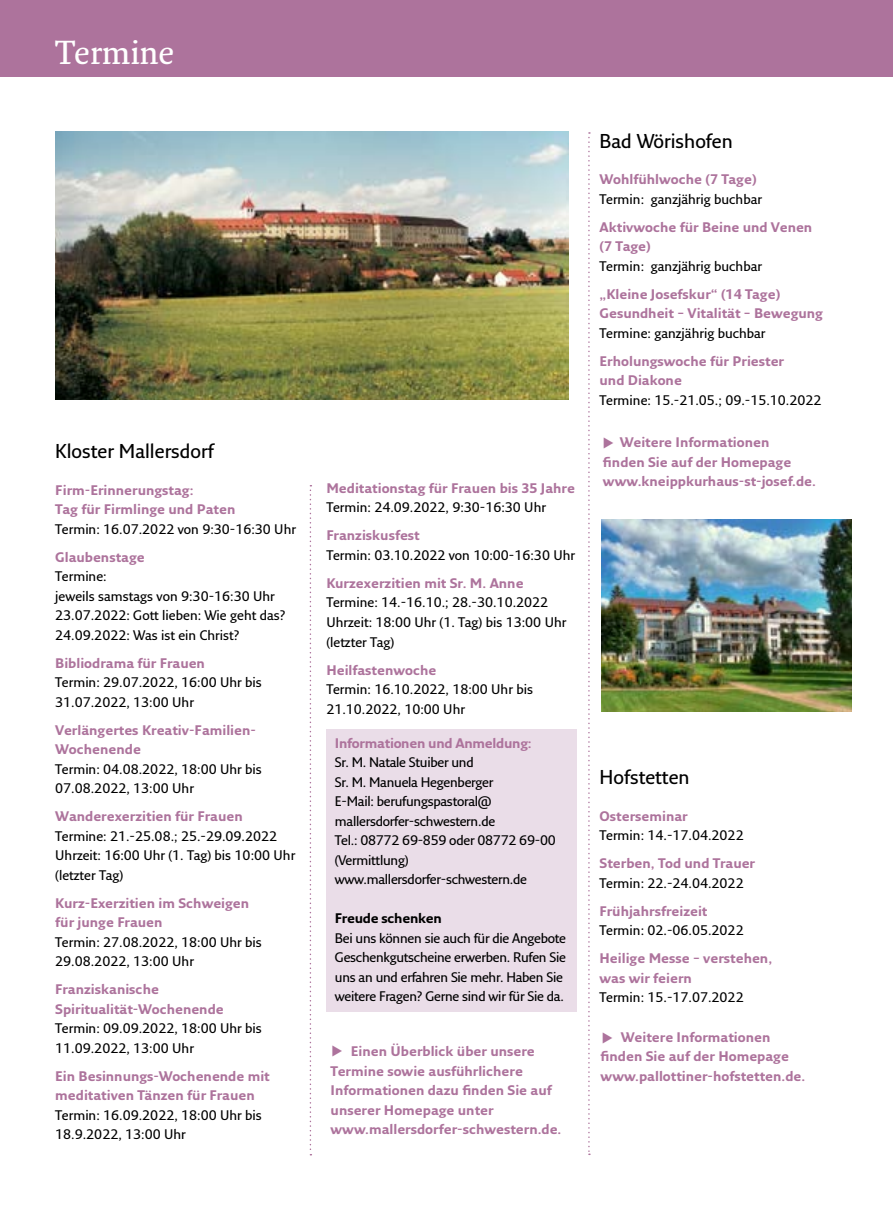
<style>
.page{position:relative;width:893px;height:1221px;background:#fff}
.page>*{position:absolute;margin:0;border:0;box-sizing:border-box;transform-origin:0 0}
.t1{font:600 32.25px "Fresco Std";color:#fff}
.t2{font:600 19.5px "Fresco Sans Std";color:#000}
.t3{font:700 13.5px/19.5px "Fresco Sans Std";color:#ad739c}
.t4{font:600 13.5px/19.5px "Fresco Sans Std";color:#000}
.t5{font:600 13.5px/19.5px "Fresco Sans Std";letter-spacing:-.02em;color:#000}
.t6{font:700 13.5px "Fresco Sans Std";letter-spacing:-.02em;color:#ad739c}
.t7{font:700 13.5px "Fresco Sans Std";letter-spacing:-.02em;color:#000}
</style>
<div class="page">
<div style="left:0;top:0;width:893px;height:77px;background:#ad739c"></div>
<svg style="left:588px;top:132px;width:2px;height:1022px"></svg>
<svg style="left:310px;top:485px;width:1px;height:670px"></svg>
<div style="left:326px;top:729px;width:251px;height:282px;background:#eadde8"></div>
<img style="left:55px;top:132px;width:513px;height:267px">
<img style="left:601px;top:519px;width:250px;height:192px">
<h1 class="t1" style="left:55px;top:32px;width:121px">Termine</h1>
<h2 class="t2" style="left:55px;top:439px;width:160px">Kloster Mallersdorf</h2>
<p class="t3" style="left:55px;top:479px;width:182px">Firm-Erinnerungstag:<br>Tag für Firmlinge und Paten</p>
<p class="t4" style="left:55px;top:519px;width:242px">Termin: 16.07.2022 von 9:30-16:30 Uhr</p>
<p class="t3" style="left:55px;top:546px;width:91px">Glaubenstage</p>
<p class="t4" style="left:55px;top:566px;width:232px">Termine:<br>jeweils samstags von 9:30-16:30 Uhr<br>23.07.2022: Gott lieben: Wie geht das?<br>24.09.2022: Was ist ein Christ?</p>
<p class="t3" style="left:55px;top:652px;width:151px">Bibliodrama für Frauen</p>
<p class="t4" style="left:55px;top:672px;width:208px">Termin: 29.07.2022, 16:00 Uhr bis<br>31.07.2022, 13:00 Uhr</p>
<p class="t3" style="left:55px;top:719px;width:202px">Verlängertes Kreativ-Familien-<br>Wochenende</p>
<p class="t4" style="left:55px;top:758px;width:208px">Termin: 04.08.2022, 18:00 Uhr bis<br>07.08.2022, 13:00 Uhr</p>
<p class="t3" style="left:55px;top:806px;width:189px">Wanderexerzitien für Frauen</p>
<p class="t4" style="left:55px;top:825px;width:242px">Termine: 21.-25.08.; 25.-29.09.2022<br>Uhrzeit: 16:00 Uhr (1. Tag) bis 10:00 Uhr (letzter Tag)</p>
<p class="t3" style="left:55px;top:892px;width:195px">Kurz-Exerzitien im Schweigen für junge Frauen</p>
<p class="t4" style="left:55px;top:931px;width:208px">Termin: 27.08.2022, 18:00 Uhr bis<br>29.08.2022, 13:00 Uhr</p>
<p class="t3" style="left:55px;top:979px;width:170px">Franziskanische<br>Spiritualität-Wochenende</p>
<p class="t4" style="left:55px;top:1018px;width:208px">Termin: 09.09.2022, 18:00 Uhr bis<br>11.09.2022, 13:00 Uhr</p>
<p class="t3" style="left:55px;top:1065px;width:216px">Ein Besinnungs-Wochenende mit meditativen Tänzen für Frauen</p>
<p class="t4" style="left:55px;top:1104px;width:208px">Termin: 16.09.2022, 18:00 Uhr bis<br>18.9.2022, 13:00 Uhr</p>
<p class="t3" style="left:326px;top:478px;width:250px">Meditationstag für Frauen bis 35 Jahre</p>
<p class="t4" style="left:326px;top:497px;width:221px">Termin: 24.09.2022, 9:30-16:30 Uhr</p>
<p class="t3" style="left:326px;top:525px;width:95px">Franziskusfest</p>
<p class="t4" style="left:326px;top:545px;width:250px">Termin: 03.10.2022 von 10:00-16:30 Uhr</p>
<p class="t3" style="left:326px;top:573px;width:199px">Kurzexerzitien mit Sr. M. Anne</p>
<p class="t4" style="left:326px;top:592px;width:242px">Termine: 14.-16.10.; 28.-30.10.2022<br>Uhrzeit: 18:00 Uhr (1. Tag) bis 13:00 Uhr (letzter Tag)</p>
<p class="t3" style="left:326px;top:659px;width:112px">Heilfastenwoche</p>
<p class="t4" style="left:326px;top:679px;width:208px">Termin: 16.10.2022, 18:00 Uhr bis<br>21.10.2022, 10:00 Uhr</p>
<p class="t6" style="left:335px;top:734px;width:198px">Informationen und Anmeldung:</p>
<p class="t5" style="left:335px;top:752px;width:222px">Sr. M. Natale Stuiber und<br>Sr. M. Manuela Hegenberger<br>E-Mail: berufungspastoral@ mallersdorfer-schwestern.de<br>Tel.: 08772 69-859 oder 08772 69-00 (Vermittlung) www.mallersdorfer-schwestern.de</p>
<p class="t7" style="left:335px;top:909px;width:109px">Freude schenken</p>
<p class="t5" style="left:335px;top:927px;width:233px">Bei uns können sie auch für die Angebote Geschenkgutscheine erwerben. Rufen Sie uns an und erfahren Sie mehr. Haben Sie weitere Fragen? Gerne sind wir für Sie da.</p>
<p class="t3" style="left:331px;top:1041px;width:232px;text-indent:20px">Einen Überblick über unsere<br>Termine sowie ausführlichere<br>Informationen dazu finden Sie auf unserer Homepage unter www.mallersdorfer-schwestern.de.</p>
<h2 class="t2" style="left:600px;top:129px;width:135px">Bad Wörishofen</h2>
<p class="t3" style="left:600px;top:169px;width:159px">Wohlfühlwoche (7 Tage)</p>
<p class="t4" style="left:600px;top:189px;width:164px">Termin: ganzjährig buchbar</p>
<p class="t3" style="left:600px;top:217px;width:214px">Aktivwoche für Beine und Venen (7 Tage)</p>
<p class="t4" style="left:600px;top:256px;width:164px">Termin: ganzjährig buchbar</p>
<p class="t3" style="left:600px;top:284px;width:225px">„Kleine Josefskur“ (14 Tage)<br>Gesundheit – Vitalität – Bewegung</p>
<p class="t4" style="left:600px;top:323px;width:167px">Termine: ganzjährig buchbar</p>
<p class="t3" style="left:600px;top:351px;width:186px">Erholungswoche für Priester und Diakone</p>
<p class="t4" style="left:600px;top:390px;width:223px">Termine: 15.-21.05.; 09.-15.10.2022</p>
<p class="t3" style="left:603px;top:432px;width:214px;text-indent:17px">Weitere Informationen<br>finden Sie auf der Homepage www.kneippkurhaus-st-josef.de.</p>
<h2 class="t2" style="left:600px;top:765px;width:92px">Hofstetten</h2>
<p class="t3" style="left:600px;top:805px;width:90px">Osterseminar</p>
<p class="t4" style="left:600px;top:825px;width:146px">Termin: 14.-17.04.2022</p>
<p class="t3" style="left:600px;top:853px;width:157px">Sterben, Tod und Trauer</p>
<p class="t4" style="left:600px;top:872px;width:146px">Termin: 22.-24.04.2022</p>
<p class="t3" style="left:600px;top:900px;width:109px">Frühjahrsfreizeit</p>
<p class="t4" style="left:600px;top:920px;width:146px">Termin: 02.-06.05.2022</p>
<p class="t3" style="left:600px;top:948px;width:174px">Heilige Messe – verstehen, was wir feiern</p>
<p class="t4" style="left:600px;top:987px;width:146px">Termin: 15.-17.07.2022</p>
<p class="t3" style="left:621px;top:1026px;width:151px">Weitere Informationen</p>
<p class="t3" style="left:601px;top:1046px;width:206px">finden Sie auf der Homepage www.pallottiner-hofstetten.de.</p>
</div>
